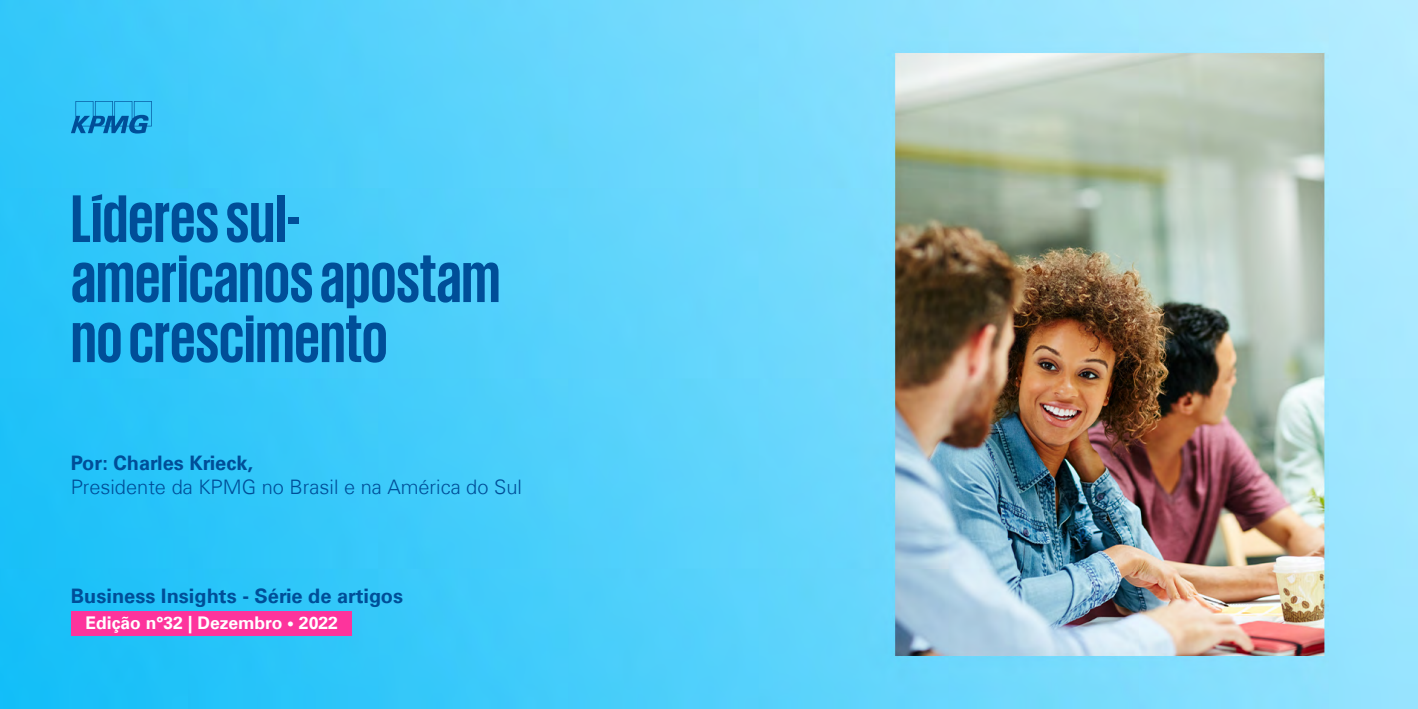
<style>
.page{position:relative;width:1418px;height:709px;background:#fff}
.page>*{position:absolute;margin:0;border:0;box-sizing:border-box;transform-origin:0 0}
.t1{font:700 68.75px/60px "KPMG";color:#004e98}
.t2{font:700 20px "Universfor KPMG";color:#004e98}
.t3{font:300 20px "Universfor KPMG";color:#004e98}
.t4{font:700 17.5px "Universfor KPMG";color:#fff}
.s1{font-family:"Univers 45";font-weight:300;font-size:13.75px}
</style>
<div class="page">
<img style="left:0;top:0;width:1417px;height:709px">
<svg style="left:71px;top:101px;width:81px;height:32px;background:#239cd7"></svg>
<div style="left:71px;top:611px;width:280px;height:25px;background:#fd349c"></div>
<h1 class="t1" style="left:71px;top:187px;width:431px">Líderes sul&shy;americanos apostam no crescimento</h1>
<p class="t2" style="left:71px;top:451px;width:184px">Por: Charles Krieck,</p>
<p class="t3" style="left:71px;top:474px;width:452px">Presidente da KPMG no Brasil e na América do Sul</p>
<p class="t2" style="left:71px;top:584px;width:334px">Business Insights - Série de artigos</p>
<p class="t4" style="left:86px;top:613px;width:254px">Edição n°32 | Dezembro <span class="s1">•</span> 2022</p>
</div>
